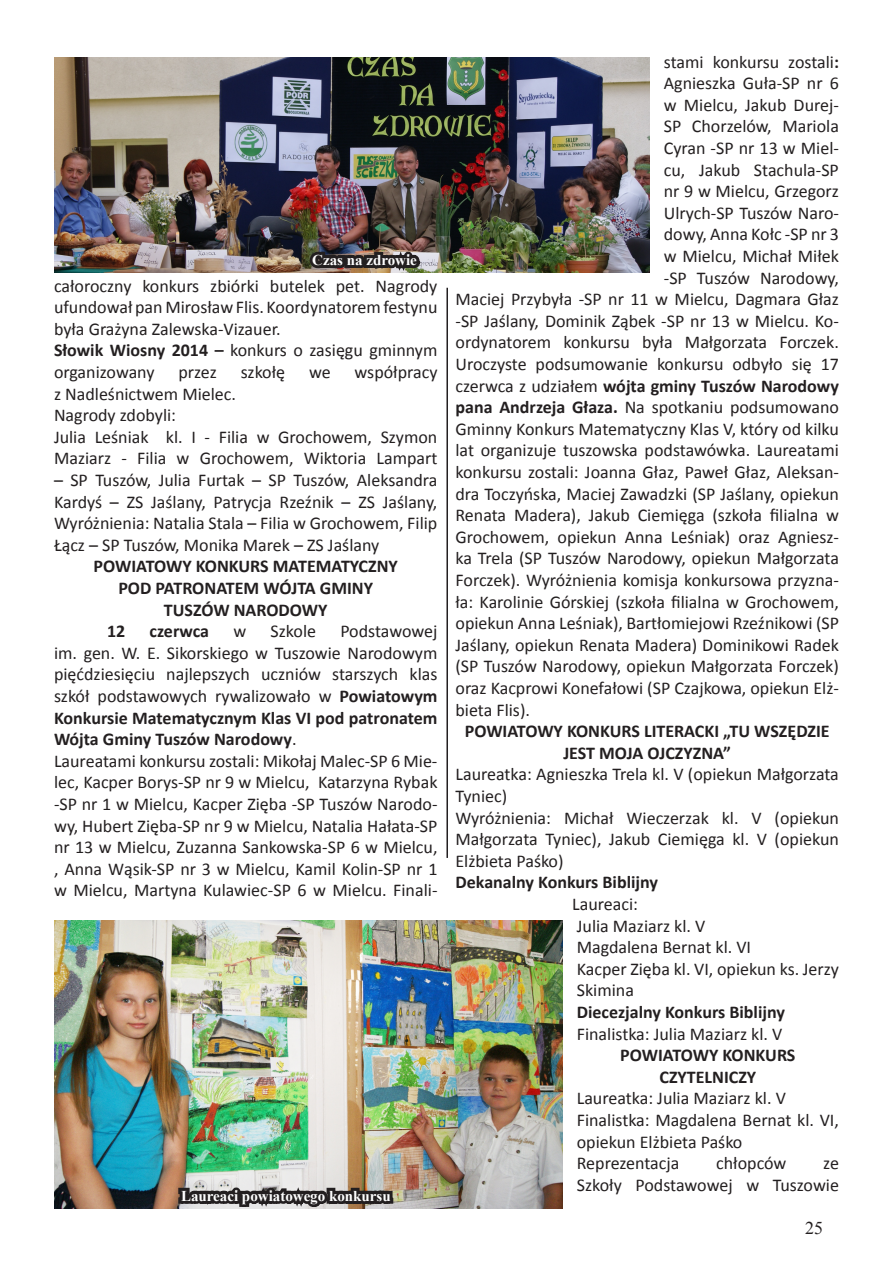
<style>
.page{position:relative;width:893px;height:1263px;background:#fff}
.page>*{position:absolute;margin:0;border:0;box-sizing:border-box;transform-origin:0 0}
.t1{font:18px/21.6px "Calibri";color:#231f20}
.t2{font:700 18px/21.6px "Calibri";color:#231f20;text-align:center}
.t3{font:18px "Times New Roman";color:#231f20}
.t4{font:700 15px "Times New Roman";color:#fff}
.s1{font-weight:700}
.s2{font-weight:400}
</style>
<div class="page">
<img style="left:54px;top:57px;width:596px;height:216px">
<img style="left:305px;top:243px;width:119px;height:30px">
<hr style="left:446px;top:288px;width:2px;height:570px;background:#231f20">
<img style="left:54px;top:921px;width:508px;height:288px">
<img style="left:174px;top:1155px;width:222px;height:54px">
<p class="t4" style="left:312px;top:250px;width:106px">Czas na zdrowie</p>
<p class="t1" style="left:54px;top:274px;width:385px">całoroczny konkurs zbiórki butelek pet. Nagrody ufundował pan Mirosław Flis. Koordynatorem festynu była Grażyna Zalewska-Vizauer.<br><span class="s1">Słowik Wiosny 2014 –</span> konkurs o zasięgu gminnym organizowany</p>
<p class="t1" style="left:178px;top:360px;width:40px">przez</p>
<p class="t1" style="left:241px;top:360px;width:46px">szkołę</p>
<p class="t1" style="left:309px;top:360px;width:23px">we</p>
<p class="t1" style="left:355px;top:360px;width:84px">współpracy</p>
<p class="t1" style="left:54px;top:382px;width:385px">z Nadleśnictwem Mielec.<br>Nagrody zdobyli:<br>Julia Leśniak kl. I - Filia w Grochowem, Szymon Maziarz - Filia w Grochowem, Wiktoria Lampart</p>
<p class="t1" style="left:54px;top:468px;width:385px;text-align:justify">– SP Tuszów, Julia Furtak – SP Tuszów, Aleksandra Kardyś – ZS Jaślany, Patrycja Rzeźnik – ZS Jaślany, Wyróżnienia: Natalia Stala – Filia w Grochowem, Filip Łącz – SP Tuszów, Monika Marek – ZS Jaślany</p>
<p class="t2" style="left:94px;top:555px;width:306px">POWIATOWY KONKURS MATEMATYCZNY</p>
<p class="t2" style="left:118px;top:576px;width:256px">POD PATRONATEM WÓJTA GMINY</p>
<p class="t2" style="left:164px;top:598px;width:165px">TUSZÓW NARODOWY</p>
<p class="t2" style="left:107px;top:620px;width:20px">12</p>
<p class="t2" style="left:150px;top:620px;width:61px">czerwca</p>
<p class="t1" style="left:233px;top:620px;width:14px">w</p>
<p class="t1" style="left:271px;top:620px;width:47px">Szkole</p>
<p class="t1" style="left:54px;top:620px;width:385px;text-indent:286px">Podstawowej im. gen. W. E. Sikorskiego w Tuszowie Narodowym pięćdziesięciu najlepszych uczniów starszych klas szkół podstawowych rywalizowało w <span class="s1">Powiatowym Konkursie Matematycznym Klas VI pod patronatem Wójta Gminy Tuszów Narodowy</span>.<br>Laureatami konkursu zostali: Mikołaj Malec-SP 6 Mie&shy;lec, Kacper Borys-SP nr 9 w Mielcu, Katarzyna Rybak -SP nr 1 w Mielcu, Kacper Zięba -SP Tuszów Narodo&shy;wy, Hubert Zięba-SP nr 9 w Mielcu, Natalia Hałata-SP nr 13 w Mielcu, Zuzanna Sankowska-SP 6 w Mielcu, , Anna Wąsik-SP nr 3 w Mielcu, Kamil Kolin-SP nr 1 w Mielcu, Martyna Kulawiec-SP 6 w Mielcu. Finali-</p>
<p class="t4" style="left:181px;top:1185px;width:211px">Laureaci powiatowego konkursu</p>
<p class="t1" style="left:664px;top:50px;width:177px">stami konkursu zostali<span class="s1">:</span></p>
<p class="t1" style="left:664px;top:71px;width:177px">Agnieszka Guła-SP nr 6</p>
<p class="t1" style="left:664px;top:93px;width:177px">w Mielcu, Jakub Durej-</p>
<p class="t1" style="left:664px;top:115px;width:177px">SP Chorzelów, Mariola</p>
<p class="t1" style="left:664px;top:136px;width:177px">Cyran -SP nr 13 w Miel-</p>
<p class="t1" style="left:664px;top:158px;width:177px">cu, Jakub Stachula-SP</p>
<p class="t1" style="left:664px;top:179px;width:177px">nr 9 w Mielcu, Grzegorz</p>
<p class="t1" style="left:664px;top:201px;width:177px">Ulrych-SP Tuszów Naro-</p>
<p class="t1" style="left:664px;top:223px;width:177px">dowy, Anna Kołc -SP nr 3</p>
<p class="t1" style="left:664px;top:244px;width:177px">w Mielcu, Michał Miłek</p>
<p class="t1" style="left:664px;top:266px;width:177px">-SP Tuszów Narodowy,</p>
<p class="t1" style="left:455px;top:287px;width:385px">Maciej Przybyła -SP nr 11 w Mielcu, Dagmara Głaz</p>
<p class="t1" style="left:455px;top:309px;width:385px">-SP Jaślany, Dominik Ząbek -SP nr 13 w Mielcu. Ko-</p>
<p class="t1" style="left:455px;top:331px;width:385px">ordynatorem konkursu była Małgorzata Forczek.</p>
<p class="t1" style="left:455px;top:352px;width:385px">Uroczyste podsumowanie konkursu odbyło się 17</p>
<p class="t2" style="left:455px;top:374px;width:385px"><span class="s2">czerwca z udziałem</span> wójta gminy Tuszów Narodowy</p>
<p class="t1" style="left:455px;top:395px;width:385px"><span class="s1">pana Andrzeja Głaza.</span> Na spotkaniu podsumowano</p>
<p class="t1" style="left:455px;top:417px;width:385px">Gminny Konkurs Matematyczny Klas V, który od kilku</p>
<p class="t1" style="left:455px;top:439px;width:385px">lat organizuje tuszowska podstawówka. Laureatami</p>
<p class="t1" style="left:455px;top:460px;width:385px">konkursu zostali: Joanna Głaz, Paweł Głaz, Aleksan-</p>
<p class="t1" style="left:455px;top:482px;width:385px">dra Toczyńska, Maciej Zawadzki (SP Jaślany, opiekun</p>
<p class="t1" style="left:455px;top:503px;width:385px">Renata Madera), Jakub Ciemięga (szkoła filialna w</p>
<p class="t1" style="left:455px;top:525px;width:385px">Grochowem, opiekun Anna Leśniak) oraz Agniesz-</p>
<p class="t1" style="left:455px;top:547px;width:385px">ka Trela (SP Tuszów Narodowy, opiekun Małgorzata</p>
<p class="t1" style="left:455px;top:568px;width:385px">Forczek). Wyróżnienia komisja konkursowa przyzna-</p>
<p class="t1" style="left:455px;top:590px;width:385px">ła: Karolinie Górskiej (szkoła filialna w Grochowem,</p>
<p class="t1" style="left:455px;top:611px;width:385px">opiekun Anna Leśniak), Bartłomiejowi Rzeźnikowi (SP</p>
<p class="t1" style="left:455px;top:633px;width:385px">Jaślany, opiekun Renata Madera) Dominikowi Radek</p>
<p class="t1" style="left:455px;top:655px;width:385px">(SP Tuszów Narodowy, opiekun Małgorzata Forczek)</p>
<p class="t1" style="left:455px;top:676px;width:385px">oraz Kacprowi Konefałowi (SP Czajkowa, opiekun Elż-</p>
<p class="t1" style="left:455px;top:698px;width:76px">bieta Flis).</p>
<p class="t2" style="left:465px;top:719px;width:366px">POWIATOWY KONKURS LITERACKI „TU WSZĘDZIE<br>JEST MOJA OJCZYZNA”</p>
<p class="t1" style="left:455px;top:763px;width:385px">Laureatka: Agnieszka Trela kl. V (opiekun Małgorzata Tyniec)<br>Wyróżnienia: Michał Wieczerzak kl. V (opiekun Małgorzata Tyniec), Jakub Ciemięga kl. V (opiekun Elżbieta Paśko)</p>
<p class="t2" style="left:455px;top:871px;width:204px">Dekanalny Konkurs Biblijny</p>
<p class="t1" style="left:572px;top:892px;width:268px">Laureaci:<br>Julia Maziarz kl. V<br>Magdalena Bernat kl. VI<br>Kacper Zięba kl. VI, opiekun ks. Jerzy<br>Skimina</p>
<p class="t2" style="left:577px;top:1000px;width:210px">Diecezjalny Konkurs Biblijny</p>
<p class="t1" style="left:577px;top:1022px;width:207px">Finalistka: Julia Maziarz kl. V</p>
<p class="t2" style="left:620px;top:1043px;width:177px">POWIATOWY KONKURS<br>CZYTELNICZY</p>
<p class="t1" style="left:577px;top:1087px;width:264px">Laureatka: Julia Maziarz kl. V<br>Finalistka: Magdalena Bernat kl. VI, opiekun Elżbieta Paśko<br>Reprezentacja</p>
<p class="t1" style="left:716px;top:1151px;width:72px">chłopców</p>
<p class="t1" style="left:577px;top:1151px;width:264px;text-align:right">ze<br>Szkoły Podstawowej w Tuszowie</p>
<p class="t3" style="left:805px;top:1216px;width:19px">25</p>
</div>
